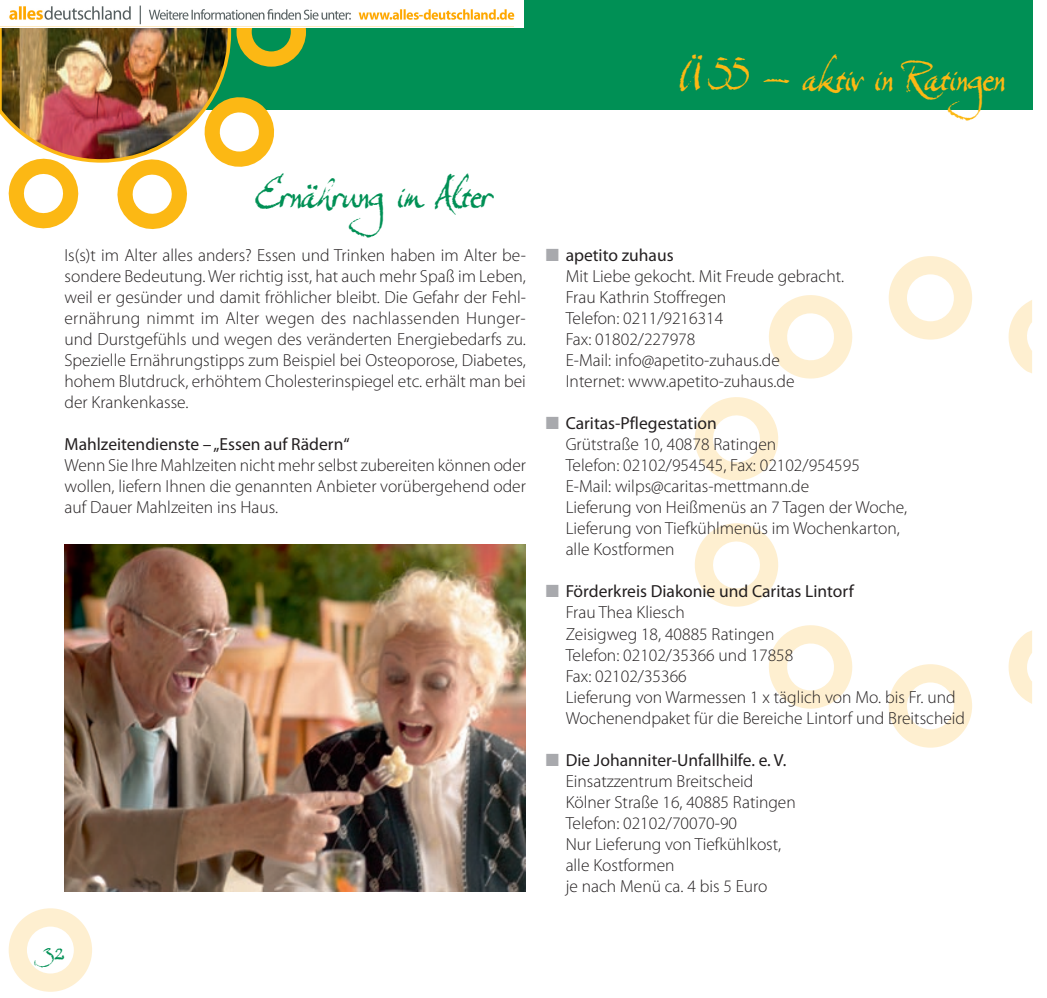
<style>
.page{position:relative;width:1047px;height:998px;background:#fff}
.page>*{position:absolute;margin:0;border:0;box-sizing:border-box;transform-origin:0 0}
.t1{font:45.5px "Expectation Std";color:#fcb814}
.t2{font:45.5px "Expectation Std";color:#009055}
.t3{font:26.25px "Expectation Std";color:#009055}
.t4{font:300 17.5px/21px "Myriad Pro";color:#231f20}
.t5{font:17.5px "Myriad Pro";color:#231f20}
.s1{color:#a8a9ad}
.s2{font-weight:400}
</style>
<div class="page">
<div style="left:0;top:0;width:1032px;height:109px;background:#009055"></div>
<img style="left:0;top:28px;width:306px;height:201px">
<svg style="left:9px;top:908px;width:83px;height:83px"></svg>
<svg style="left:888px;top:256px;width:84px;height:83px"></svg>
<svg style="left:769px;top:295px;width:84px;height:84px"></svg>
<svg style="left:695px;top:397px;width:83px;height:84px"></svg>
<svg style="left:695px;top:523px;width:83px;height:84px"></svg>
<svg style="left:769px;top:625px;width:84px;height:84px"></svg>
<svg style="left:888px;top:664px;width:84px;height:83px"></svg>
<svg style="left:1008px;top:630px;width:24px;height:73px"></svg>
<svg style="left:1008px;top:300px;width:24px;height:73px"></svg>
<img style="left:64px;top:544px;width:462px;height:347px">
<img style="left:0;top:0;width:523px;height:28px">
<h1 class="t1" style="left:681px;top:48px;width:325px">Ü 55 – aktiv in Ratingen</h1>
<h1 class="t2" style="left:258px;top:164px;width:236px">Ernährung im Alter</h1>
<p class="t4" style="left:64px;top:245px;width:463px;text-align:justify">Is(s)t im Alter alles anders? Essen und Trinken haben im Alter be&shy;sondere Bedeutung. Wer richtig isst, hat auch mehr Spaß im Leben, weil er gesünder und damit fröhlicher bleibt. Die Gefahr der Fehl&shy;ernährung nimmt im Alter wegen des nachlassenden Hunger&shy;und Durstgefühls und wegen des veränderten Energiebedarfs zu.<br>Spezielle Ernährungstipps zum Beispiel bei Osteoporose, Diabetes, hohem Blutdruck, erhöhtem Cholesterinspiegel etc. erhält man bei der Krankenkasse.</p>
<p class="t5" style="left:64px;top:435px;width:287px">Mahlzeitendienste – „Essen auf Rädern“</p>
<p class="t4" style="left:64px;top:455px;width:463px;text-align:justify">Wenn Sie Ihre Mahlzeiten nicht mehr selbst zubereiten können oder wollen, liefern Ihnen die genannten Anbieter vorübergehend oder auf Dauer Mahlzeiten ins Haus.</p>
<p class="t4" style="left:566px;top:245px;width:280px;text-indent:-20px"><span class="s1">■</span> <span class="s2">apetito zuhaus<br></span>Mit Liebe gekocht. Mit Freude gebracht.<br>Frau Kathrin Stoffregen<br>Telefon: 0211/9216314<br>Fax: 01802/227978<br>E-Mail: info@apetito-zuhaus.de<br>Internet: www.apetito-zuhaus.de</p>
<p class="t4" style="left:566px;top:413px;width:343px;text-indent:-20px"><span class="s1">■</span> <span class="s2">Caritas-Pflegestation<br></span>Grütstraße 10, 40878 Ratingen<br>Telefon: 02102/954545, Fax: 02102/954595<br>E-Mail: wilps@caritas-mettmann.de<br>Lieferung von Heißmenüs an 7 Tagen der Woche, Lieferung von Tiefkühlmenüs im Wochenkarton, alle Kostformen</p>
<p class="t4" style="left:566px;top:581px;width:401px;text-indent:-20px"><span class="s1">■</span> <span class="s2">Förderkreis Diakonie und Caritas Lintorf<br></span>Frau Thea Kliesch<br>Zeisigweg 18, 40885 Ratingen<br>Telefon: 02102/35366 und 17858<br>Fax: 02102/35366<br>Lieferung von Warmessen 1 x täglich von Mo. bis Fr. und Wochenendpaket für die Bereiche Lintorf und Breitscheid</p>
<p class="t4" style="left:566px;top:749px;width:232px;text-indent:-20px"><span class="s1">■</span> <span class="s2">Die Johanniter-Unfallhilfe. e. V.<br></span>Einsatzzentrum Breitscheid<br>Kölner Straße 16, 40885 Ratingen<br>Telefon: 02102/70070-90<br>Nur Lieferung von Tiefkühlkost, alle Kostformen<br>je nach Menü ca. 4 bis 5 Euro</p>
<h2 class="t3" style="left:43px;top:933px;width:22px">32</h2>
</div>
